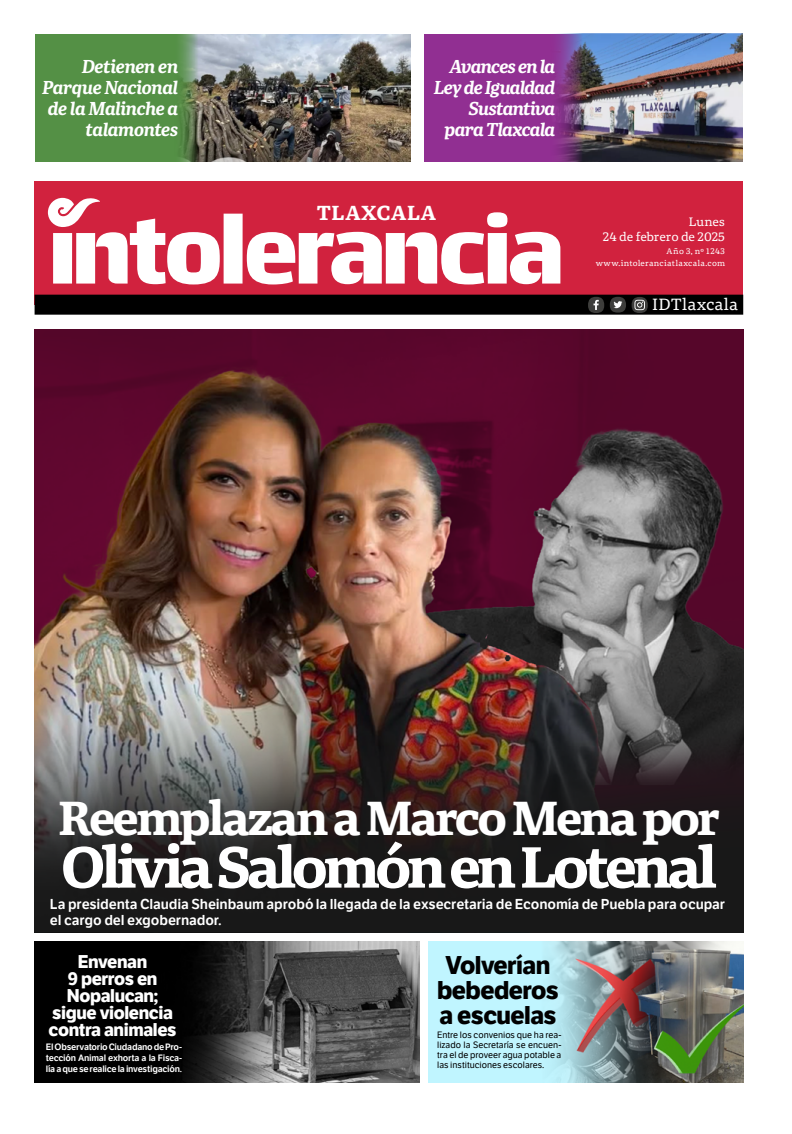
<style>
.page{position:relative;width:792px;height:1134px;background:#fff}
.page>*{position:absolute;margin:0;border:0;box-sizing:border-box;transform-origin:0 0}
.t1{font:700 57px "Portada Text";letter-spacing:-.08em;color:#fff}
.t2{font:700 47px "Portada Text";letter-spacing:-.06em;color:#fff}
.t3{font:700 25px/25px "LFT Etica";letter-spacing:-.02em;color:#000;text-align:center}
.t4{font:700 20px "Portada Text";letter-spacing:.025em;color:#fff}
.t5{font:italic 700 18px/21px "Portada";letter-spacing:-.035em;color:#fff;text-align:right}
.t6{font:700 18px/17px "LFT Etica";letter-spacing:-.02em;color:#fff;text-align:center}
.t7{font:16px "Portada Text";letter-spacing:-.01em;color:#fff}
.t8{font:600 14px/16px "LFT Etica";letter-spacing:-.01em;color:#fff}
.t9{font:12px/15px "Portada Text";letter-spacing:-.02em;color:#fff;text-align:right}
.t10{font:9px/10px "LFT Etica";color:#000;text-align:justify}
.t11{font:600 9px/11px "LFT Etica";letter-spacing:-.025em;color:#fff;text-align:justify}
.t12{font:8px/12px "Portada Text";letter-spacing:.03em;color:#fff;text-align:right}
</style>
<div class="page">
<div style="left:34px;top:34px;width:376px;height:128px;background:#549045"></div>
<img style="left:180px;top:34px;width:230px;height:128px">
<div style="left:422px;top:34px;width:322px;height:128px;background:#912f92"></div>
<div style="left:35px;top:181px;width:708px;height:124px;background:#d1223e"></div>
<div style="left:35px;top:295px;width:708px;height:20px;background:#000"></div>
<div style="left:224px;top:214px;width:19px;height:70px;background:#fff"></div>
<svg style="left:247px;top:212px;width:313px;height:72px"></svg>
<svg style="left:48px;top:197px;width:172px;height:87px"></svg>
<div style="left:588px;top:297px;width:16px;height:16px;background:#3d3d3b;border-radius:50%"></div>
<svg style="left:594px;top:300px;width:5px;height:10px"></svg>
<div style="left:610px;top:297px;width:16px;height:16px;background:#3d3d3b;border-radius:50%"></div>
<svg style="left:614px;top:301px;width:8px;height:7px"></svg>
<svg style="left:632px;top:297px;width:16px;height:16px"></svg>
<svg style="left:634px;top:300px;width:11px;height:10px"></svg>
<div style="left:412px;top:25px;width:12px;height:150px;background:#fff"></div>
<img style="left:556px;top:34px;width:188px;height:127px">
<img style="left:34px;top:330px;width:710px;height:602px">
<img style="left:34px;top:941px;width:386px;height:142px">
<img style="left:428px;top:941px;width:316px;height:142px">
<p class="t5" style="left:42px;top:56px;width:138px">Detienen en<br>Parque Nacional de la Malinche a talamontes</p>
<p class="t5" style="left:434px;top:56px;width:123px">Avances en la<br>Ley de Igualdad<br>Sustantiva para Tlaxcala</p>
<h3 class="t4" style="left:317px;top:198px;width:121px">TLAXCALA</h3>
<p class="t9" style="left:603px;top:214px;width:124px">Lunes<br>24 de febrero de 2025</p>
<p class="t12" style="left:596px;top:245px;width:131px">Año 3, nº 1243 www.intoleranciatlaxcala.com</p>
<p class="t7" style="left:652px;top:294px;width:88px">IDTlaxcala</p>
<h2 class="t2" style="left:58px;top:782px;width:664px">Reemplazan a Marco Mena por</h2>
<h1 class="t1" style="left:61px;top:824px;width:658px">Olivia Salomón en Lotenal</h1>
<p class="t8" style="left:50px;top:896px;width:677px">La presidenta Claudia Sheinbaum aprobó la llegada de la exsecretaria de Economía de Puebla para ocupar el cargo del exgobernador.</p>
<p class="t6" style="left:49px;top:953px;width:129px">Envenan<br>9 perros en<br>Nopalucan; sigue violencia contra animales</p>
<h3 class="t3" style="left:437px;top:952px;width:123px">Volverían bebederos a escuelas</h3>
<p class="t11" style="left:46px;top:1041px;width:138px">El Observatorio Ciudadano de Pro&shy;tección Animal exhorta a la Fisca&shy;lía a que se realice la investigación.</p>
<p class="t10" style="left:437px;top:1030px;width:126px">Entre los convenios que ha rea&shy;lizado la Secretaría se encuen&shy;tra el de proveer agua potable a las instituciones escolares.</p>
</div>
